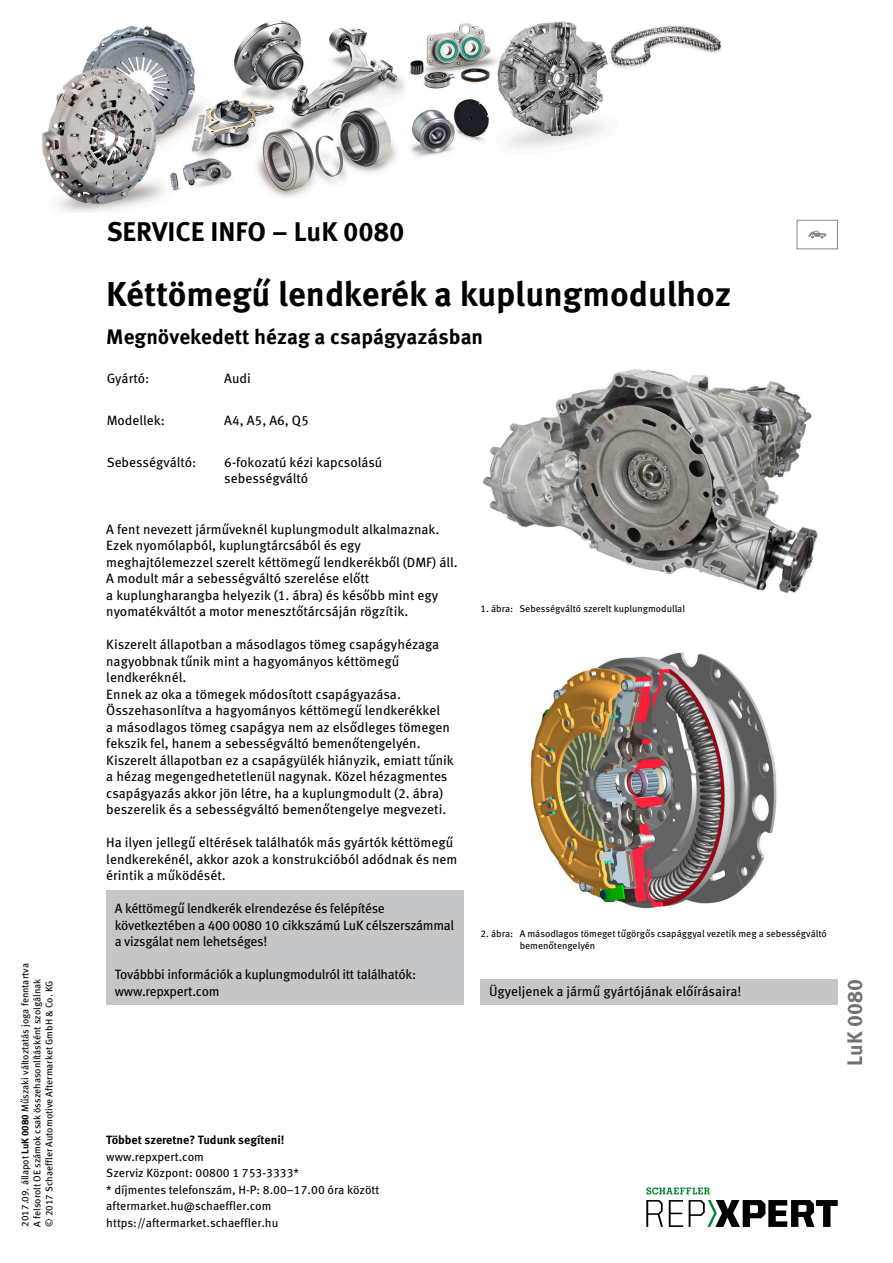
<style>
.page{position:relative;width:893px;height:1263px;background:#fff}
.page>*{position:absolute;margin:0;border:0;box-sizing:border-box;transform-origin:0 0}
.t1{font:700 34.5px "Meta Pro";color:#000}
.t2{font:700 27px "Meta Pro";color:#000}
.t3{font:700 21px "Meta Pro";color:#000}
.t4{font:700 21px "Meta Pro";color:#6f7172}
.t5{font:13.5px/16.5px "Meta Pro";letter-spacing:-.005em;color:#000}
.t6{font:13.5px/16.5px "Meta Pro";letter-spacing:-.025em;color:#000}
.t7{font:12px/16.5px "Meta Pro";color:#000}
.t8{font:700 12px "Meta Pro";color:#000}
.t9{font:9.75px/12px "Meta Pro";letter-spacing:-.005em;color:#000}
.s1{font-weight:700}
</style>
<div class="page">
<div style="left:106px;top:890px;width:357px;height:115px;background:#c5c6c7"></div>
<img style="left:482px;top:369px;width:336px;height:224px">
<img style="left:530px;top:652px;width:247px;height:257px">
<div style="left:480px;top:980px;width:358px;height:25px;background:#c5c6c7"></div>
<div style="left:797px;top:220px;width:41px;height:29px;border:1px solid #868789"></div>
<svg style="left:808px;top:231px;width:18px;height:7px"></svg>
<img style="left:42px;top:20px;width:679px;height:193px">
<svg style="left:646px;top:1200px;width:17px;height:27px"></svg>
<svg style="left:669px;top:1200px;width:14px;height:27px"></svg>
<svg style="left:689px;top:1200px;width:149px;height:27px"></svg>
<svg style="left:646px;top:1187px;width:64px;height:7px"></svg>
<p class="t9" style="left:19px;top:1227px;width:265px;rotate:-90deg">2017.09. állapot <span class="s1">LuK 0080</span> Műszaki változtatás joga fenntartva<br>A felsorolt OE számok csak összehasonlításként szolgálnak<br>© 2017 Schaeffler Automotive Aftermarket GmbH &amp; Co. KG</p>
<h2 class="t2" style="left:107px;top:210px;width:299px">SERVICE INFO – LuK 0080</h2>
<h1 class="t1" style="left:106px;top:267px;width:627px">Kéttömegű lendkerék a kuplungmodulhoz</h1>
<h3 class="t3" style="left:106px;top:320px;width:378px">Megnövekedett hézag a csapágyazásban</h3>
<p class="t5" style="left:107px;top:369px;width:44px">Gyártó:</p>
<p class="t5" style="left:224px;top:369px;width:28px">Audi</p>
<p class="t5" style="left:107px;top:411px;width:60px">Modellek:</p>
<p class="t5" style="left:224px;top:411px;width:86px">A4, A5, A6, Q5</p>
<p class="t5" style="left:107px;top:453px;width:91px">Sebességváltó:</p>
<p class="t5" style="left:224px;top:453px;width:159px">6-fokozatú kézi kapcsolású sebességváltó</p>
<p class="t5" style="left:106px;top:520px;width:353px">A fent nevezett járműveknél kuplungmodult alkalmaznak.<br>Ezek nyomólapból, kuplungtárcsából és egy meghajtólemezzel szerelt kéttömegű lendkerékből (DMF) áll.<br>A modult már a sebességváltó szerelése előtt<br>a kuplungharangba helyezik (1. ábra) és később mint egy nyomatékváltót a motor menesztőtárcsáján rögzítik.</p>
<p class="t5" style="left:106px;top:635px;width:349px">Kiszerelt állapotban a másodlagos tömeg csapágyhézaga nagyobbnak tűnik mint a hagyományos kéttömegű lendkeréknél.<br>Ennek az oka a tömegek módosított csapágyazása.<br>Összehasonlítva a hagyományos kéttömegű lendkerékkel<br>a másodlagos tömeg csapágya nem az elsődleges tömegen fekszik fel, hanem a sebességváltó bemenőtengelyén.<br>Kiszerelt állapotban ez a csapágyülék hiányzik, emiatt tűnik a hézag megengedhetetlenül nagynak. Közel hézagmentes csapágyazás akkor jön létre, ha a kuplungmodult (2. ábra) beszerelik és a sebességváltó bemenőtengelye megvezeti.</p>
<p class="t5" style="left:106px;top:833px;width:353px">Ha ilyen jellegű eltérések találhatók más gyártók kéttömegű lendkerekénél, akkor azok a konstrukcióból adódnak és nem érintik a működését.</p>
<p class="t5" style="left:115px;top:899px;width:341px">A kéttömegű lendkerék elrendezése és felépítése következtében a 400 0080 10 cikkszámú LuK célszerszámmal a vizsgálat nem lehetséges!</p>
<p class="t6" style="left:115px;top:965px;width:303px">Továbbbi információk a kuplungmodulról itt találhatók: www.repxpert.com</p>
<p class="t9" style="left:480px;top:602px;width:206px">1. ábra: Sebességváltó szerelt kuplungmodullal</p>
<p class="t9" style="left:520px;top:926px;width:309px;line-height:12.8px;text-indent:-39px">2. ábra: A másodlagos tömeget tűgörgős csapággyal vezetik meg a sebességváltó bemenőtengelyén</p>
<p class="t5" style="left:489px;top:982px;width:254px">Ügyeljenek a jármű gyártójának előírásaira!</p>
<h3 class="t4" style="left:838px;top:1065px;width:88px;rotate:-90deg">LuK 0080</h3>
<p class="t8" style="left:106px;top:1131px;width:180px">Többet szeretne? Tudunk segíteni!</p>
<p class="t7" style="left:106px;top:1147px;width:275px">www.repxpert.com<br>Szerviz Központ: 00800 1 753-3333*<br>* díjmentes telefonszám, H-P: 8.00–17.00 óra között aftermarket.hu@schaeffler.com https://aftermarket.schaeffler.hu</p>
</div>
